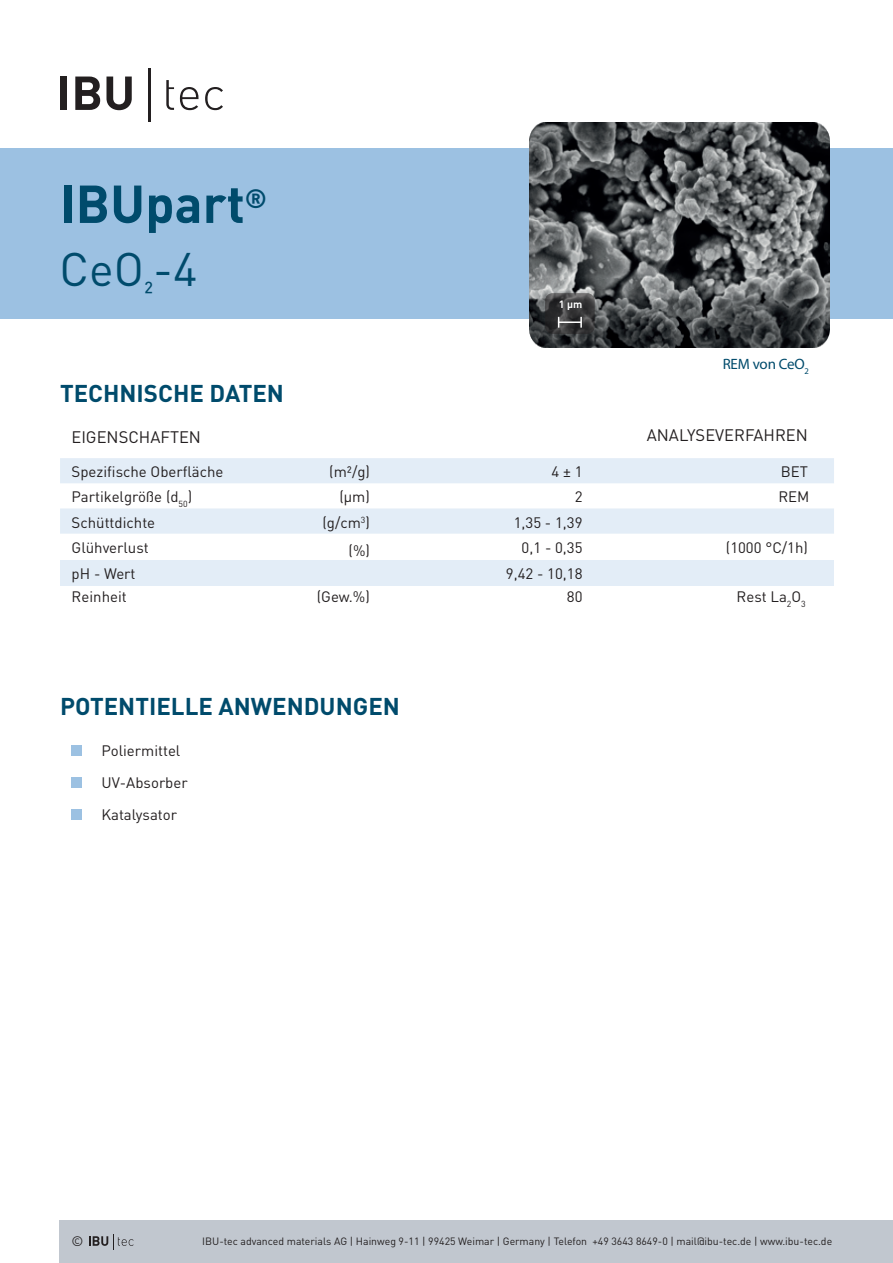
<style>
.page{position:relative;width:893px;height:1263px;background:#fff}
.page>*{position:absolute;margin:0;border:0;box-sizing:border-box;transform-origin:0 0}
.t1{font:700 52.5px "DIN Pro";color:#004b6c}
.t2{font:46.5px "DIN Pro";color:#004b6c}
.t3{font:700 24px "DIN Pro";color:#004b6c}
.t4{font:16.5px "DIN Pro";color:#231f20}
.t5{font:15px/24.8px "DIN Pro";color:#231f20}
.t6{font:15px "Myriad Pro";letter-spacing:-.01em;color:#004b6c}
.t7{font:13.65px "DIN Pro";color:#231f20}
.t8{font:10.5px "DIN Pro";color:#231f20}
.t9{font:700 10.5px "DIN Pro";color:#fff}
</style>
<div class="page">
<div style="left:0;top:148px;width:893px;height:171px;background:#9cc1e2"></div>
<img style="left:529px;top:122px;width:300px;height:225px">
<div style="left:60px;top:560px;width:774px;height:26px;background:#e3edf7"></div>
<div style="left:60px;top:1220px;width:833px;height:43px;background:#c1c7cf"></div>
<svg style="left:60px;top:458px;width:774px;height:76px;fill:#e3edf7"></svg>
<svg style="left:89px;top:1234px;width:45px;height:15px"></svg>
<div style="left:71px;top:745px;width:11px;height:11px;background:#9cc1e2"></div>
<div style="left:71px;top:777px;width:11px;height:11px;background:#9cc1e2"></div>
<div style="left:71px;top:810px;width:11px;height:10px;background:#9cc1e2"></div>
<div style="left:61px;top:77px;width:6px;height:33px;background:#231f20"></div>
<svg style="left:75px;top:77px;width:25px;height:33px"></svg>
<svg style="left:106px;top:77px;width:26px;height:33px"></svg>
<svg style="left:166px;top:80px;width:8px;height:30px"></svg>
<svg style="left:180px;top:87px;width:18px;height:23px"></svg>
<svg style="left:205px;top:87px;width:18px;height:23px"></svg>
<hr style="left:148px;top:68px;width:2px;height:54px;background:#231f20">
<svg style="left:545px;top:293px;width:50px;height:41px"></svg>
<hr style="left:559px;top:321px;width:22px;height:2px;background:#fff">
<svg style="left:580px;top:317px;width:2px;height:11px"></svg>
<h1 class="t1" style="left:60px;top:160px;width:209px">IBUpart<sup>®</sup></h1>
<h2 class="t2" style="left:60px;top:237px;width:139px">CeO<sub>²</sub>-4</h2>
<h3 class="t3" style="left:60px;top:373px;width:226px">TECHNISCHE DATEN</h3>
<p class="t4" style="left:71px;top:426px;width:131px">EIGENSCHAFTEN</p>
<p class="t5" style="left:72px;top:458px;width:153px">Spezifische Oberfläche<br>Partikelgröße (d<sub>50</sub>)</p>
<p class="t5" style="left:72px;top:509px;width:85px">Schüttdichte</p>
<p class="t9" style="left:559px;top:295px;width:25px">1 µm</p>
<p class="t6" style="left:723px;top:355px;width:87px">REM von CeO<sub>2</sub></p>
<p class="t4" style="left:647px;top:424px;width:163px">ANALYSEVERFAHREN</p>
<p class="t5" style="left:329px;top:458px;width:42px;text-align:right">(m²/g) (µm)</p>
<p class="t5" style="left:778px;top:458px;width:33px">BET<br>REM</p>
<p class="t5" style="left:552px;top:458px;width:32px;text-align:right">4 ± 1<br>2</p>
<p class="t5" style="left:514px;top:509px;width:70px">1,35 - 1,39</p>
<p class="t5" style="left:322px;top:509px;width:49px">(g/cm<sup>3</sup>)</p>
<p class="t5" style="left:72px;top:535px;width:79px">Glühverlust</p>
<p class="t5" style="left:348px;top:537px;width:23px">(%)</p>
<p class="t5" style="left:522px;top:535px;width:62px">0,1 - 0,35</p>
<p class="t5" style="left:72px;top:561px;width:65px;line-height:23.4px">pH - Wert<br>Reinheit</p>
<p class="t5" style="left:317px;top:584px;width:55px">(Gew.%)</p>
<h3 class="t3" style="left:60px;top:686px;width:341px">POTENTIELLE ANWENDUNGEN</h3>
<p class="t5" style="left:101px;top:733px;width:88px;line-height:32.2px">Poliermittel<br>UV-Absorber<br>Katalysator</p>
<p class="t5" style="left:506px;top:560px;width:78px">9,42 - 10,18</p>
<p class="t5" style="left:567px;top:584px;width:17px">80</p>
<p class="t5" style="left:726px;top:535px;width:84px">(1000 °C/1h)</p>
<p class="t5" style="left:737px;top:584px;width:71px">Rest La<sub>2</sub>O<sub>3</sub></p>
<p class="t7" style="left:71px;top:1231px;width:13px">©</p>
<p class="t8" style="left:202px;top:1234px;width:631px">IBU-tec advanced materials AG | Hainweg 9-11 | 99425 Weimar | Germany | Telefon +49 3643 8649-0 | mail@ibu-tec.de | www.ibu-tec.de</p>
</div>
